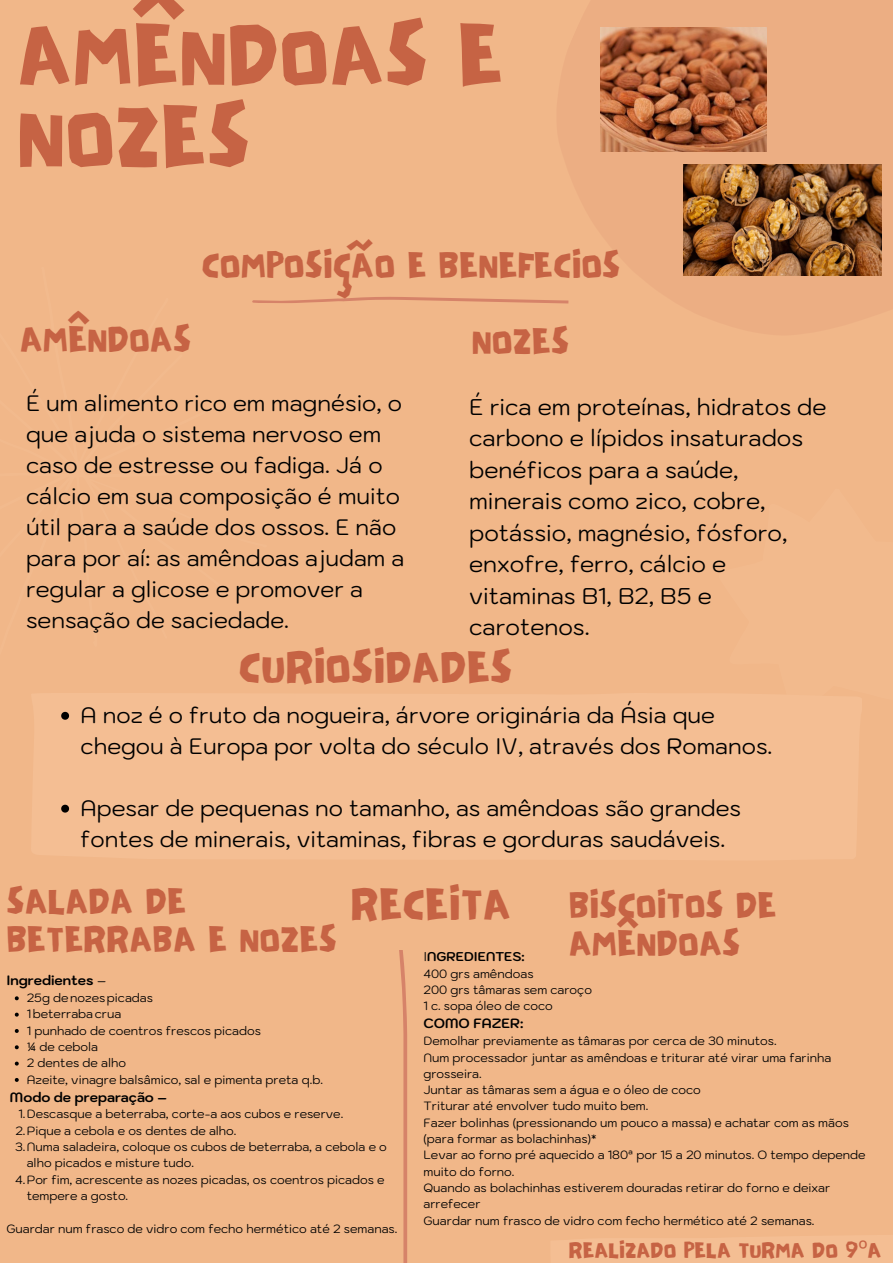
<style>
.page{position:relative;width:893px;height:1263px;background:#f1b789}
.page>*{position:absolute;margin:0;border:0;box-sizing:border-box;transform-origin:0 0}
.t1{font:96.23px/81.6px "NF PAGKAKI Regular";color:#c66344}
.t2{font:49.12px "NF PAGKAKI Regular";color:#c66344}
.t3{font:40.12px/37.7px "NF PAGKAKI Regular";color:#c66344}
.t4{font:24.38px "NF PAGKAKI Regular";color:#c66344}
.t5{font:22.8px/31.5px "Kodchasan";color:#000}
.t6{font:22.35px/31px "Kodchasan";color:#000}
.t7{font:700 13.5px "Kodchasan";color:#000}
.t8{font:700 12.75px "Kodchasan";color:#000}
.t9{font:12px/16.4px "Kodchasan";color:#000}
.s1{font-weight:400}
.s2{font-family:"Noto Sans"}
</style>
<div class="page">
<svg style="left:568px;top:27px;width:314px;height:277px;fill:#ecae83"></svg>
<svg style="left:399px;top:950px;width:8px;height:313px"></svg>
<svg style="left:252px;top:297px;width:316px;height:7px"></svg>
<img style="left:601px;top:28px;width:165px;height:123px">
<img style="left:683px;top:165px;width:198px;height:111px">
<svg style="left:15px;top:996px;width:4px;height:4px"></svg>
<svg style="left:15px;top:1013px;width:4px;height:3px"></svg>
<svg style="left:15px;top:1029px;width:4px;height:4px"></svg>
<svg style="left:15px;top:1045px;width:4px;height:4px"></svg>
<svg style="left:15px;top:1061px;width:4px;height:4px"></svg>
<svg style="left:15px;top:1078px;width:4px;height:4px"></svg>
<svg style="left:61px;top:712px;width:8px;height:8px"></svg>
<svg style="left:61px;top:805px;width:8px;height:7px"></svg>
<h1 class="t1" style="left:17px;top:12px;width:488px">AMÊNDOAS E<br>NOZES</h1>
<h3 class="t3" style="left:20px;top:320px;width:173px">AMÊNDOAS</h3>
<h3 class="t3" style="left:201px;top:245px;width:421px">COMPOSIÇÃO E BENEFECIOS</h3>
<h3 class="t3" style="left:472px;top:321px;width:99px">NOZES</h3>
<p class="t6" style="left:26px;top:387px;width:380px">É um alimento rico em magnésio, o que ajuda o sistema nervoso em caso de estresse ou fadiga. Já o cálcio em sua composição é muito útil para a saúde dos ossos. E não para por aí: as amêndoas ajudam a regular a glicose e promover a sensação de saciedade.</p>
<h2 class="t2" style="left:238px;top:637px;width:276px">CURIOSIDADES</h2>
<h3 class="t5" style="left:469px;top:390px;width:359px">É rica em proteínas, hidratos de carbono e lípidos insaturados benéficos para a saúde, minerais como zico, cobre, potássio, magnésio, fósforo, enxofre, ferro, cálcio e vitaminas B1, B2, B5 e carotenos.</h3>
<h3 class="t6" style="left:81px;top:699px;width:693px">A noz é o fruto da nogueira, árvore originária da Ásia que chegou à Europa por volta do século IV, através dos Romanos.</h3>
<h3 class="t6" style="left:81px;top:792px;width:662px">Apesar de pequenas no tamanho, as amêndoas são grandes fontes de minerais, vitaminas, fibras e gorduras saudáveis.</h3>
<h2 class="t2" style="left:351px;top:874px;width:162px">RECEITA</h2>
<h3 class="t3" style="left:6px;top:881px;width:332px">SALADA DE<br>BETERRABA E NOZES</h3>
<h3 class="t3" style="left:569px;top:885px;width:209px">BISCOITOS DE<br>AMÊNDOAS</h3>
<p class="t8" style="left:423px;top:948px;width:103px"><span class="s1">I</span>NGREDIENTES:</p>
<p class="t9" style="left:423px;top:965px;width:170px">400 grs amêndoas<br>200 grs tâmaras sem caroço<br>1 c. sopa óleo de coco</p>
<p class="t7" style="left:423px;top:1014px;width:102px">COMO FAZER:</p>
<p class="t9" style="left:423px;top:1032px;width:444px">Demolhar previamente as tâmaras por cerca de 30 minutos.<br>Num processador juntar as amêndoas e triturar até virar uma farinha grosseira.<br>Juntar as tâmaras sem a água e o óleo de coco<br>Triturar até envolver tudo muito bem.<br>Fazer bolinhas (pressionando um pouco a massa) e achatar com as mãos (para formar as bolachinhas)*<br>Levar ao forno pré aquecido a 180ª por 15 a 20 minutos. O tempo depende muito do forno.<br>Quando as bolachinhas estiverem douradas retirar do forno e deixar arrefecer<br>Guardar num frasco de vidro com fecho hermético até 2 semanas.</p>
<p class="t7" style="left:6px;top:971px;width:101px">Ingredientes <span class="s1">–</span></p>
<p class="t9" style="left:27px;top:989px;width:298px">25g denozespicadas<br>1beterrabacrua<br>1 punhado de coentros frescos picados<br>¼ de cebola<br>2 dentes de alho<br>Azeite, vinagre balsâmico, sal e pimenta preta q.b.</p>
<p class="t9" style="left:19px;top:1106px;width:326px">1.Descasque a beterraba, corte-a aos cubos e reserve.</p>
<p class="t9" style="left:15px;top:1122px;width:222px">2.Pique a cebola e os dentes de alho.</p>
<p class="t9" style="left:15px;top:1138px;width:373px">3.Numa saladeira, coloque os cubos de beterraba, a cebola e o</p>
<p class="t9" style="left:27px;top:1155px;width:169px">alho picados e misture tudo.</p>
<p class="t9" style="left:15px;top:1171px;width:371px">4.Por fim, acrescente as nozes picadas, os coentros picados e</p>
<p class="t9" style="left:27px;top:1187px;width:103px">tempere a gosto.</p>
<p class="t7" style="left:10px;top:1088px;width:158px">Modo de preparação –</p>
<p class="t9" style="left:6px;top:1220px;width:392px">Guardar num frasco de vidro com fecho hermético até 2 semanas.</p>
<h3 class="t4" style="left:569px;top:1235px;width:314px">REALIZADO PELA TURMA DO 9<span class="s2">º</span>A</h3>
</div>
